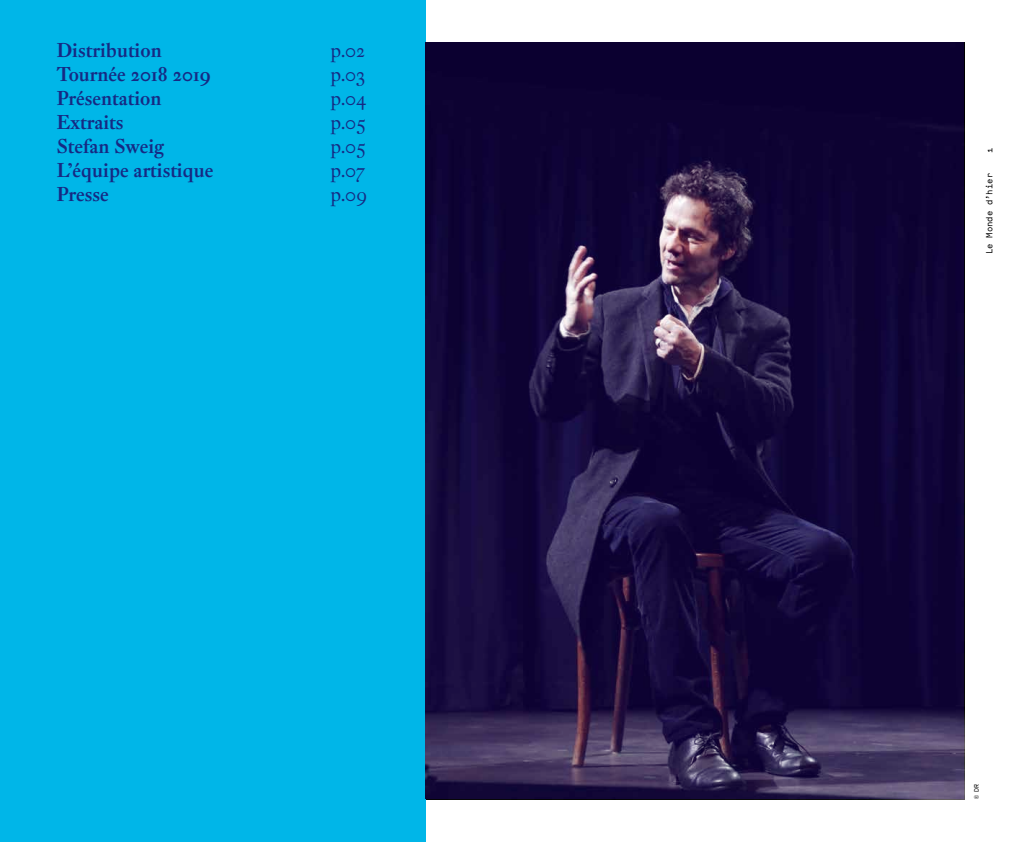
<style>
.page{position:relative;width:1021px;height:842px;background:#fff}
.page>*{position:absolute;margin:0;border:0;box-sizing:border-box;transform-origin:0 0}
.t1{font:700 20px/24px "Fleischman BT Pro";color:#162983}
.t2{font:20px/24px "Fleischman BT Pro";color:#162983;text-align:justify}
.t3{font:9px "La Technique";color:#000}
.t4{font:6.5px "La Technique";color:#000}
</style>
<div class="page">
<div style="left:0;top:0;width:425px;height:842px;background:#00b6e8"></div>
<img style="left:425px;top:43px;width:539px;height:756px">
<p class="t1" style="left:57px;top:39px;width:158px">Distribution<br>Tournée 2018 2019<br>Présentation<br>Extraits<br>Stefan Sweig<br>L’équipe artistique<br>Presse</p>
<p class="t2" style="left:330px;top:38px;width:38px">p.02 p.03 p.04 p.05 p.05 p.07 p.09</p>
<p class="t3" style="left:983px;top:153px;width:7px;rotate:-90deg">1</p>
<p class="t3" style="left:983px;top:254px;width:83px;rotate:-90deg">Le Monde d’hier</p>
<p class="t4" style="left:972px;top:799px;width:17px;rotate:-90deg">© DR</p>
</div>
